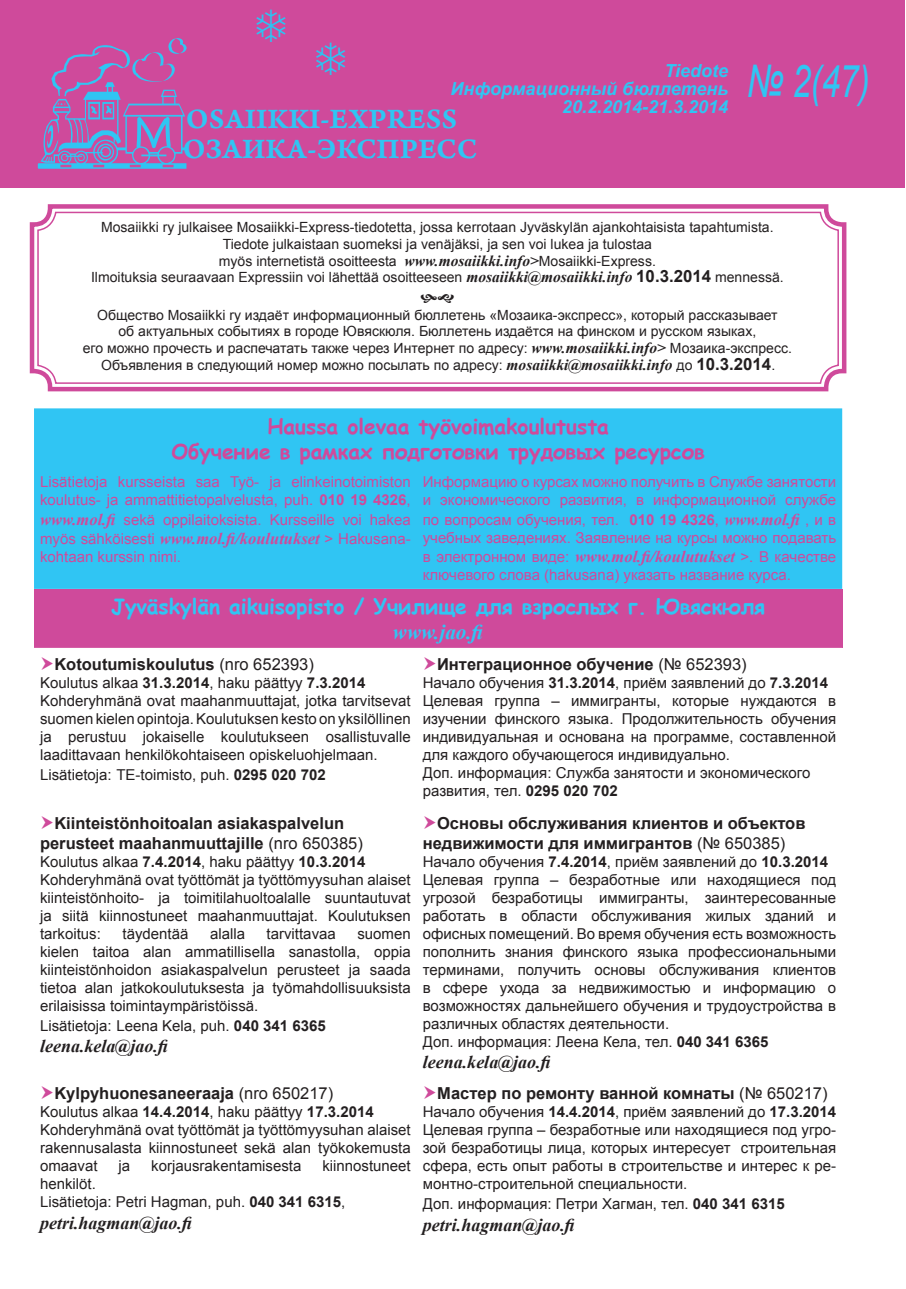
<style>
.page{position:relative;width:906px;height:1289px;background:#fff}
.page>*{position:absolute;margin:0;border:0;box-sizing:border-box;transform-origin:0 0}
.t1{font:97.2px "Toy Train";color:#30c5f3}
.t2{font:italic 45px "Arial";color:#30c5f3;scale:.75 1}
.t3{font:29.7px/29.7px "Arno Pro Smbd Caption";color:#30c5f3}
.t4{font:700 21px/25.2px "Comic Sans MS";color:#cf4a9b;text-align:center}
.t5{font:700 21px "Comic Sans MS";color:#30c5f3}
.t6{font:italic 700 21px "Times New Roman";color:#30c5f3}
.t7{font:italic 700 18px "Times New Roman";color:#231f20}
.t8{font:italic 700 18px/18px "Arial";color:#30c5f3;text-align:right}
.t9{font:700 16.5px/19.8px "Arial";color:#231f20;text-align:center}
.t10{font:15px/18px "Arial";color:#231f20}
.t11{font:15px/18px "Arial";color:#cf4a9b}
.t12{font:14.1px/16.8px "Arial";color:#231f20;text-align:center}
.s1{font-family:"Times New Roman";font-weight:700;font-style:italic;font-size:15.45px}
.s2{font-weight:700;font-size:16.8px}
.s3{font-weight:700}
.s4{font-family:"Times New Roman";font-weight:700;font-style:italic;font-size:16.5px}
.s5{font-weight:400}
</style>
<div class="page">
<div style="left:1px;top:0;width:904px;height:188px;background:#cf4a9b"></div>
<svg style="left:29px;top:204px;width:818px;height:188px"></svg>
<div style="left:37px;top:212px;width:802px;height:172px;border:2px solid #cf4a9b;border-radius:18px"></div>
<div style="left:34px;top:408px;width:808px;height:181px;background:#30c5f3"></div>
<div style="left:34px;top:589px;width:808px;height:59px;background:#cf4a9b"></div>
<svg style="left:421px;top:293px;width:33px;height:10px"></svg>
<h1 class="t1" style="left:38px;top:78px;width:149px">M</h1>
<p class="t8" style="left:450px;top:62px;width:279px">Tiedote<br>Информационный бюллетень<br>20.2.2014-21.3.2014</p>
<h2 class="t2" style="left:747px;top:52px;width:165px">№ 2(47)</h2>
<h3 class="t3" style="left:183px;top:106px;width:296px">OSAIIKKI-EXPRESS<br>ОЗАИКА-ЭКСПРЕСС</h3>
<p class="t12" style="left:91px;top:219px;width:694px">Mosaiikki ry julkaisee Mosaiikki-Express-tiedotetta, jossa kerrotaan Jyväskylän ajankohtaisista tapahtumista.<br>Tiedote julkaistaan suomeksi ja venäjäksi, ja sen voi lukea ja tulostaa<br>myös internetistä osoitteesta <span class="s1">www.mosaiikki.info&gt;</span>Mosaiikki-Express.<br>Ilmoituksia seuraavaan Expressiin voi lähettää osoitteeseen <span class="s1">mosaiikki@mosaiikki.info</span> <span class="s2">10.3.2014</span> mennessä.</p>
<p class="t12" style="left:83px;top:306px;width:710px">Общество Mosaiikki ry издаёт информационный бюллетень «Мозаика-экспресс», который рассказывает<br>об актуальных событиях в городе Ювяскюля. Бюллетень издаётся на финском и русском языках,<br>его можно прочесть и распечатать также через Интернет по адресу: <span class="s1">www.mosaiikki.info&gt;</span> Мозаика-экспресс.<br>Объявления в следующий номер можно посылать по адресу: <span class="s1">mosaiikki@mosaiikki.info</span> до <span class="s2">10.3.2014</span>.</p>
<h3 class="t4" style="left:171px;top:412px;width:535px">Haussa olevaa työvoimakoulutusta<br>Обучение в рамках подготовки трудовых ресурсов</h3>
<p class="t11" style="left:40px;top:472px;width:372px">Lisätietoja kursseista saa Työ- ja elinkeinotoimiston koulutus- ja ammattitietopalvelusta, puh. <span class="s3">010 19 4326</span>,</p>
<p class="t11" style="left:40px;top:509px;width:372px;line-height:19.8px"><span class="s4">www.mol.fi</span> sekä oppilaitoksista. Kursseille voi hakea myös sähköisesti <span class="s4">www.mol.fi/koulutukset</span> &gt; Hakusana-</p>
<p class="t11" style="left:40px;top:548px;width:142px">kohtaan kurssin nimi.</p>
<p class="t11" style="left:423px;top:472px;width:415px">Информацию о курсах можно получить в Службе занятости и экономического развития, в информационной службе</p>
<p class="t11" style="left:423px;top:510px;width:415px">по вопросам обучения, тел. <span class="s3">010 19 4326</span>, <span class="s4">www.mol.fi</span> , и в учебных заведениях. Заявление на курсы можно подавать</p>
<p class="t11" style="left:423px;top:548px;width:415px">в электронном виде: <span class="s4">www.mol.fi/koulutukset</span> &gt;. В качестве ключевого слова (hakusana) указать название курса.</p>
<h3 class="t5" style="left:111px;top:591px;width:655px">Jyväskylän aikuisopisto / Училище для взрослых г. Ювяскюля</h3>
<h3 class="t6" style="left:393px;top:617px;width:95px">www.jao.fi</h3>
<p class="t9" style="left:54px;top:655px;width:261px">Kotoutumiskoulutus <span class="s5">(nro 652393)</span></p>
<p class="t10" style="left:40px;top:674px;width:372px">Koulutus alkaa <span class="s3">31.3.2014</span>, haku päättyy <span class="s3">7.3.2014<br></span>Kohderyhmänä ovat maahanmuuttajat, jotka tarvitsevat suomen kielen opintoja. Koulutuksen kesto on yksilöllinen ja perustuu jokaiselle koulutukseen osallistuvalle laadittavaan henkilökohtaiseen opiskeluohjelmaan.</p>
<p class="t10" style="left:40px;top:766px;width:287px">Lisätietoja: TE-toimisto, puh. <span class="s3">0295 020 702</span></p>
<p class="t9" style="left:437px;top:655px;width:311px">Интеграционное обучение <span class="s5">(№ 652393)</span></p>
<p class="t10" style="left:423px;top:674px;width:415px">Начало обучения <span class="s3">31.3.2014</span>, приём заявлений до <span class="s3">7.3.2014<br></span>Целевая группа – иммигранты, которые нуждаются в изучении финского языка. Продолжительность обучения индивидуальная и основана на программе, составленной для каждого обучающегося индивидуально.<br>Доп. информация: Служба занятости и экономического развития, тел. <span class="s3">0295 020 702</span></p>
<p class="t9" style="left:40px;top:813px;width:324px">Kiinteistönhoitoalan asiakaspalvelun perusteet maahanmuuttajille <span class="s5">(nro 650385)</span></p>
<p class="t10" style="left:40px;top:852px;width:372px">Koulutus alkaa <span class="s3">7.4.2014</span>, haku päättyy <span class="s3">10.3.2014<br></span>Kohderyhmänä ovat työttömät ja työttömyysuhan alaiset kiinteistönhoito- ja toimitilahuoltoalalle suuntautuvat ja siitä kiinnostuneet maahanmuuttajat. Koulutuksen tarkoitus:</p>
<p class="t10" style="left:122px;top:924px;width:67px">täydentää</p>
<p class="t10" style="left:210px;top:924px;width:37px">alalla</p>
<p class="t10" style="left:267px;top:924px;width:71px">tarvittavaa</p>
<p class="t10" style="left:40px;top:924px;width:372px;text-align:justify;text-indent:317px">suomen kielen taitoa alan ammatillisella sanastolla, oppia kiinteistönhoidon asiakaspalvelun perusteet ja saada tietoa alan jatkokoulutuksesta ja työmahdollisuuksista erilaisissa toimintaympäristöissä.</p>
<p class="t10" style="left:40px;top:1016px;width:287px">Lisätietoja: Leena Kela, puh. <span class="s3">040 341 6365</span></p>
<p class="t7" style="left:40px;top:1033px;width:133px">leena.kela@jao.fi</p>
<p class="t9" style="left:54px;top:1084px;width:280px">Kylpyhuonesaneeraaja <span class="s5">(nro 650217)</span></p>
<p class="t10" style="left:40px;top:1103px;width:372px">Koulutus alkaa <span class="s3">14.4.2014</span>, haku päättyy <span class="s3">17.3.2014<br></span>Kohderyhmänä ovat työttömät ja työttömyysuhan alaiset rakennusalasta kiinnostuneet sekä alan työkokemusta omaavat</p>
<p class="t10" style="left:119px;top:1157px;width:13px">ja</p>
<p class="t10" style="left:151px;top:1157px;width:152px">korjausrakentamisesta</p>
<p class="t10" style="left:322px;top:1157px;width:90px">kiinnostuneet</p>
<p class="t10" style="left:40px;top:1175px;width:307px">henkilöt.<br>Lisätietoja: Petri Hagman, puh. <span class="s3">040 341 6315</span>,</p>
<p class="t7" style="left:40px;top:1210px;width:157px">petri.hagman@jao.fi</p>
<p class="t9" style="left:423px;top:813px;width:384px;text-align:left;text-indent:14px">Основы обслуживания клиентов и объектов недвижимости для иммигрантов <span class="s5">(№ 650385)</span></p>
<p class="t10" style="left:423px;top:852px;width:415px">Начало обучения <span class="s3">7.4.2014</span>, приём заявлений до <span class="s3">10.3.2014<br></span>Целевая группа – безработные или находящиеся под угрозой безработицы иммигранты, заинтересованные работать в области обслуживания жилых зданий и офисных помещений. Во время обучения есть возможность пополнить знания финского языка профессиональными терминами, получить основы обслуживания клиентов в сфере ухода за недвижимостью и информацию о возможностях дальнейшего обучения и трудоустройства в различных областях деятельности.<br>Доп. информация: Леена Кела, тел. <span class="s3">040 341 6365</span></p>
<p class="t7" style="left:423px;top:1049px;width:133px">leena.kela@jao.fi</p>
<p class="t9" style="left:437px;top:1084px;width:392px">Мастер по ремонту ванной комнаты <span class="s5">(№ 650217)</span></p>
<p class="t10" style="left:423px;top:1103px;width:415px;text-align:justify">Начало обучения <span class="s3">14.4.2014</span>, приём заявлений до <span class="s3">17.3.2014<br></span>Целевая группа – безработные или находящиеся под угро&shy;зой безработицы лица, которых интересует строительная сфера, есть опыт работы в строительстве и интерес к ре&shy;монтно-строительной специальности.</p>
<p class="t10" style="left:423px;top:1194px;width:363px">Доп. информация: Петри Хагман, тел. <span class="s3">040 341 6315</span></p>
<p class="t7" style="left:423px;top:1212px;width:157px">petri.hagman@jao.fi</p>
</div>
